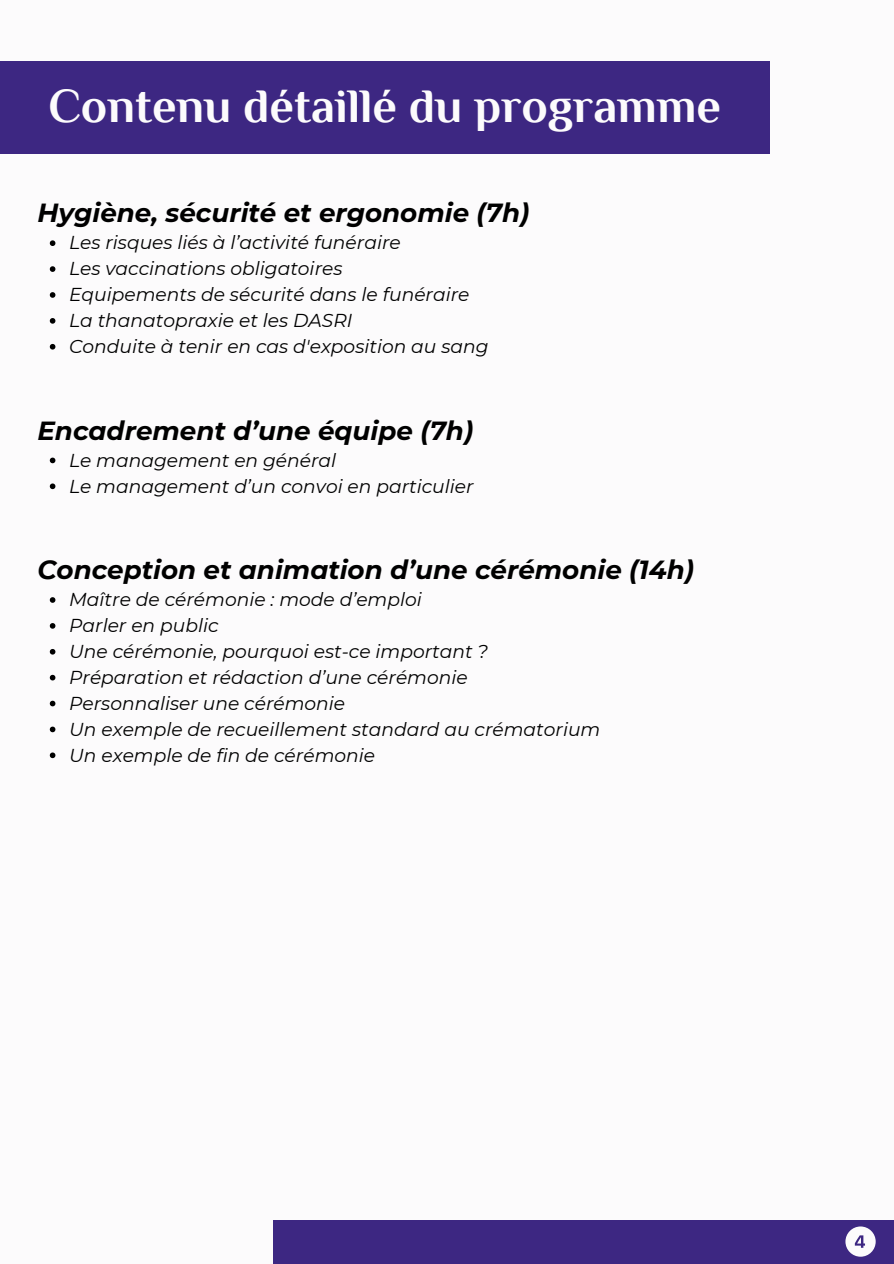
<style>
.page{position:relative;width:894px;height:1264px;background:#fff}
.page>*{position:absolute;margin:0;border:0;box-sizing:border-box;transform-origin:0 0}
.t1{font:700 48px "Philosopher";color:#fcfbfc}
.t2{font:italic 700 26.1px "Montserrat";color:#000}
.t3{font:italic 18.6px "Montserrat";color:#000}
</style>
<div class="page">
<div style="left:0;top:0;width:893px;height:1263px;background:#fcfbfc"></div>
<div style="left:273px;top:1219px;width:620px;height:44px;background:#3d2782"></div>
<div style="left:0;top:61px;width:769px;height:93px;background:#3d2782"></div>
<svg style="left:50px;top:240px;width:5px;height:6px"></svg>
<svg style="left:50px;top:266px;width:5px;height:6px"></svg>
<svg style="left:50px;top:292px;width:5px;height:6px"></svg>
<svg style="left:50px;top:318px;width:5px;height:6px"></svg>
<svg style="left:50px;top:344px;width:5px;height:5px"></svg>
<svg style="left:50px;top:457px;width:5px;height:6px"></svg>
<svg style="left:50px;top:483px;width:5px;height:6px"></svg>
<svg style="left:50px;top:597px;width:5px;height:6px"></svg>
<svg style="left:50px;top:623px;width:5px;height:5px"></svg>
<svg style="left:50px;top:649px;width:5px;height:5px"></svg>
<svg style="left:50px;top:675px;width:5px;height:5px"></svg>
<svg style="left:50px;top:700px;width:5px;height:6px"></svg>
<svg style="left:50px;top:726px;width:5px;height:6px"></svg>
<svg style="left:50px;top:752px;width:5px;height:6px"></svg>
<svg style="left:845px;top:1226px;width:30px;height:30px"></svg>
<p class="t1" style="left:48px;top:80px;width:674px">Contenu détaillé du programme</p>
<p class="t2" style="left:37px;top:197px;width:493px">Hygiène, sécurité et ergonomie (7h)</p>
<h1 class="t3" style="left:69px;top:231px;width:333px">Les risques liés à l’activité funéraire</h1>
<h2 class="t3" style="left:69px;top:257px;width:275px">Les vaccinations obligatoires</h2>
<p class="t3" style="left:69px;top:283px;width:402px">Equipements de sécurité dans le funéraire</p>
<p class="t3" style="left:69px;top:309px;width:285px">La thanatopraxie et les DASRI</p>
<p class="t3" style="left:69px;top:335px;width:421px">Conduite à tenir en cas d'exposition au sang</p>
<p class="t2" style="left:37px;top:414px;width:437px">Encadrement d’une équipe (7h)</p>
<p class="t3" style="left:69px;top:448px;width:268px">Le management en général</p>
<h2 class="t3" style="left:69px;top:474px;width:406px">Le management d’un convoi en particulier</h2>
<p class="t2" style="left:37px;top:554px;width:658px">Conception et animation d’une cérémonie (14h)</p>
<p class="t3" style="left:69px;top:588px;width:354px">Maître de cérémonie : mode d’emploi</p>
<h2 class="t3" style="left:69px;top:614px;width:151px">Parler en public</h2>
<p class="t3" style="left:69px;top:640px;width:420px">Une cérémonie, pourquoi est-ce important ?</p>
<p class="t3" style="left:69px;top:666px;width:400px">Préparation et rédaction d’une cérémonie</p>
<p class="t3" style="left:69px;top:691px;width:277px">Personnaliser une cérémonie</p>
<p class="t3" style="left:69px;top:717px;width:532px">Un exemple de recueillement standard au crématorium</p>
<p class="t3" style="left:69px;top:743px;width:307px">Un exemple de fin de cérémonie</p>
</div>
